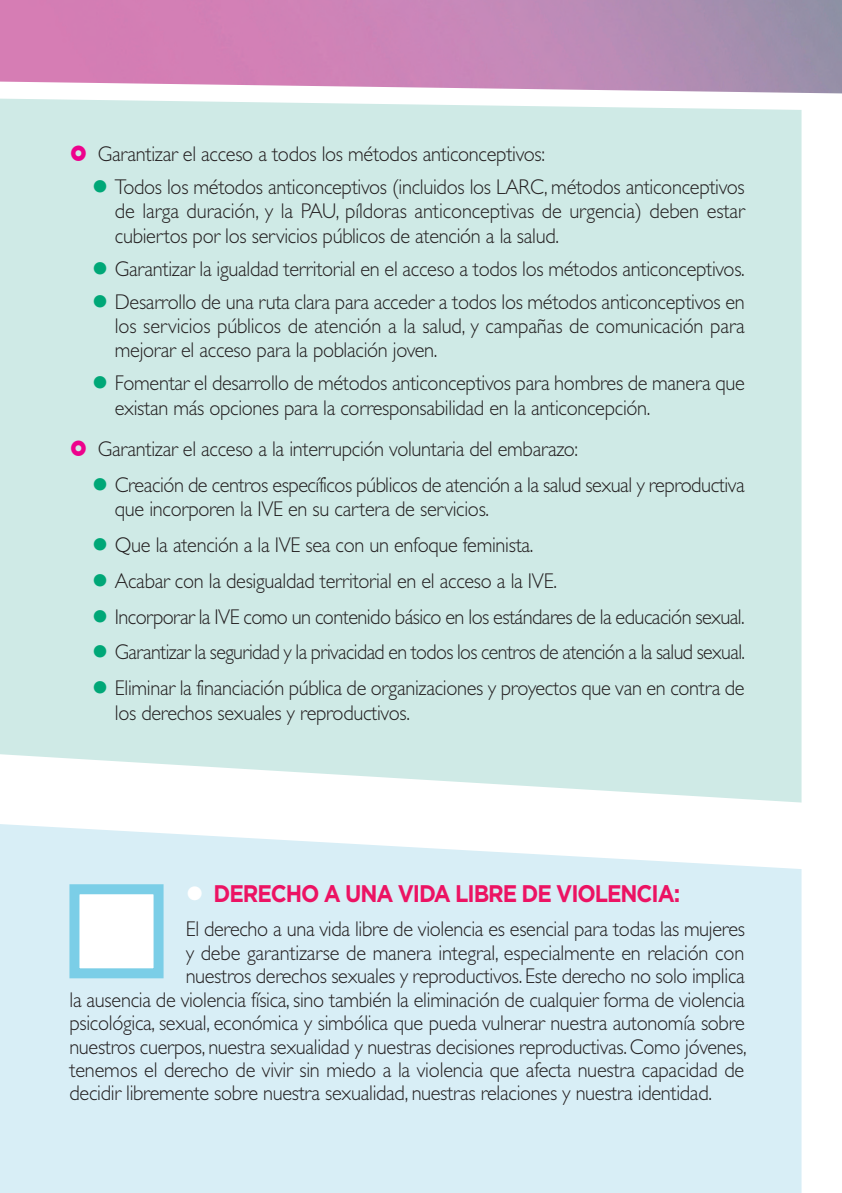
<style>
.page{position:relative;width:842px;height:1193px;background:#fff}
.page>*{position:absolute;margin:0;border:0;box-sizing:border-box;transform-origin:0 0}
.t1{font:700 24px "Gotham C1 Head";letter-spacing:-.05em;color:#ec1363;scale:.9 1}
.t2{font:300 21.4px/24.4px "Gill Sans";letter-spacing:-.015em;color:#231f20;scale:.95 1}
.t3{font:300 21.4px "Gill Sans";letter-spacing:-.015em;color:#231f20;scale:.93 1}
.s1{color:#00a777}
.s2{color:#fff}
</style>
<div class="page">
<div style="left:0;top:123px;width:801px;height:679px;background:#cfeae6"></div>
<svg style="left:0;top:98px;width:802px;height:25px;fill:#cfeae6"></svg>
<div style="left:0;top:824px;width:801px;height:368px;background:#d8eef6"></div>
<div style="left:79px;top:894px;width:74px;height:74px;background:#fff"></div>
<div style="left:69px;top:884px;width:94px;height:94px;border:10px solid #7bcee7"></div>
<svg style="left:71px;top:145px;width:15px;height:16px"></svg>
<svg style="left:71px;top:440px;width:15px;height:16px"></svg>
<p class="t2" style="left:98px;top:141px;width:472px">Garantizar el acceso a todos los métodos anticonceptivos:</p>
<p class="t2" style="left:115px;top:174px;width:664px;text-align:justify;text-indent:-23px"><span class="s1">●</span> Todos los métodos anticonceptivos (incluidos los LARC, métodos anticonceptivos de larga duración, y la PAU, píldoras anticonceptivas de urgencia) deben estar cubiertos por los servicios públicos de atención a la salud.</p>
<p class="t2" style="left:92px;top:256px;width:688px"><span class="s1">●</span> Garantizar la igualdad territorial en el acceso a todos los métodos anticonceptivos.</p>
<p class="t2" style="left:115px;top:289px;width:664px;text-align:justify;text-indent:-23px"><span class="s1">●</span> Desarrollo de una ruta clara para acceder a todos los métodos anticonceptivos en los servicios públicos de atención a la salud, y campañas de comunicación para mejorar el acceso para la población joven.</p>
<p class="t2" style="left:115px;top:370px;width:664px;text-indent:-23px"><span class="s1">●</span> Fomentar el desarrollo de métodos anticonceptivos para hombres de manera que existan más opciones para la corresponsabilidad en la anticoncepción.</p>
<p class="t2" style="left:98px;top:436px;width:507px">Garantizar el acceso a la interrupción voluntaria del embarazo:</p>
<p class="t2" style="left:115px;top:472px;width:664px;text-indent:-23px"><span class="s1">●</span> Creación de centros específicos públicos de atención a la salud sexual y reproductiva que incorporen la IVE en su cartera de servicios.</p>
<p class="t2" style="left:92px;top:532px;width:466px"><span class="s1">●</span> Que la atención a la IVE sea con un enfoque feminista.</p>
<p class="t2" style="left:92px;top:568px;width:490px"><span class="s1">●</span> Acabar con la desigualdad territorial en el acceso a la IVE.</p>
<p class="t2" style="left:92px;top:604px;width:688px"><span class="s1">●</span> Incorporar la IVE como un contenido básico en los estándares de la educación sexual.</p>
<p class="t3" style="left:92px;top:639px;width:703px"><span class="s1">●</span> Garantizar la seguridad y la privacidad en todos los centros de atención a la salud sexual.</p>
<p class="t2" style="left:115px;top:675px;width:664px;text-indent:-23px"><span class="s1">●</span> Eliminar la financiación pública de organizaciones y proyectos que van en contra de los derechos sexuales y reproductivos.</p>
<p class="t1" style="left:186px;top:884px;width:550px"><span class="s2">●</span> DERECHO A UNA VIDA LIBRE DE VIOLENCIA:</p>
<p class="t2" style="left:186px;top:916px;width:590px">El derecho a una vida libre de violencia es esencial para todas las mujeres</p>
<p class="t2" style="left:186px;top:940px;width:589px">y debe garantizarse de manera integral, especialmente en relación con</p>
<p class="t2" style="left:186px;top:963px;width:589px">nuestros derechos sexuales y reproductivos. Este derecho no solo implica</p>
<p class="t2" style="left:69px;top:986px;width:712px">la ausencia de violencia física, sino también la eliminación de cualquier forma de violencia</p>
<p class="t2" style="left:69px;top:1010px;width:712px">psicológica, sexual, económica y simbólica que pueda vulnerar nuestra autonomía sobre</p>
<p class="t2" style="left:69px;top:1033px;width:713px">nuestros cuerpos, nuestra sexualidad y nuestras decisiones reproductivas. Como jóvenes,</p>
<p class="t2" style="left:69px;top:1057px;width:711px">tenemos el derecho de vivir sin miedo a la violencia que afecta nuestra capacidad de</p>
<p class="t2" style="left:69px;top:1080px;width:677px">decidir libremente sobre nuestra sexualidad, nuestras relaciones y nuestra identidad.</p>
</div>
